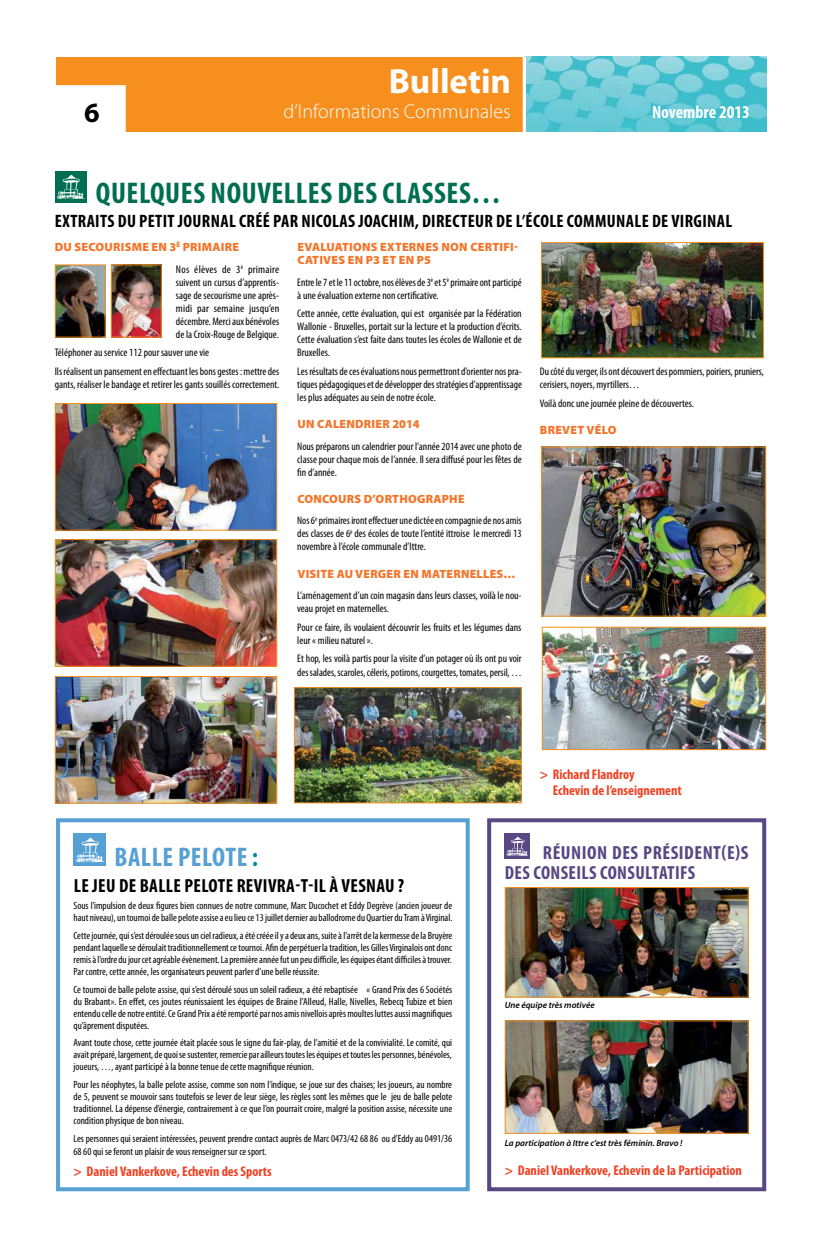
<style>
.page{position:relative;width:823px;height:1248px;background:#fff}
.page>*{position:absolute;margin:0;border:0;box-sizing:border-box;transform-origin:0 0}
.t1{font:700 35px "Myriad Pro";color:#fff}
.t2{font:700 condensed 30px "Myriad Pro";letter-spacing:.02em;color:#006f51}
.t3{font:700 28px "Myriad Pro";color:#000}
.t4{font:700 condensed 27px "Myriad Pro";letter-spacing:.02em;color:#56a0d3}
.t5{font:300 20px "Myriad Pro";color:#fff}
.t6{font:700 condensed 19px/20px "Myriad Pro";letter-spacing:.02em;color:#574783}
.t7{font:700 condensed 19px "Myriad Pro";letter-spacing:.02em;color:#000}
.t8{font:700 condensed 18px "Myriad Pro";letter-spacing:.02em;color:#000}
.t9{font:700 condensed 18px "Myriad Pro";color:#fff}
.t10{font:700 condensed 14px/16px "Myriad Pro";color:#ef4123}
.t11{font:900 12px/13px "Myriad Pro";letter-spacing:.02em;color:#f47429}
.t12{font:condensed 11px/13px "Myriad Pro";color:#000}
.t13{font:condensed 10.5px/12px "Myriad Pro";color:#000;text-align:justify}
.t14{font:italic 600 9px "Myriad Pro";color:#000}
.s1{color:#008c99}
</style>
<div class="page">
<div style="left:57px;top:57px;width:477px;height:74px;background:#f78f1e"></div>
<img style="left:525px;top:57px;width:240px;height:75px">
<hr style="left:522px;top:57px;width:3px;height:75px;background:#fff">
<div style="left:56px;top:85px;width:70px;height:47px;background:#fff;border:2px solid #fff"></div>
<div style="left:55px;top:171px;width:32px;height:32px;background:#006f51"></div>
<svg style="left:57px;top:175px;width:27px;height:24px"></svg>
<img style="left:113px;top:266px;width:47px;height:69px">
<div style="left:111px;top:264px;width:51px;height:73px;border:1px solid #f78f1e"></div>
<img style="left:57px;top:405px;width:218px;height:123px">
<div style="left:55px;top:403px;width:222px;height:127px;border:1px solid #f78f1e"></div>
<img style="left:57px;top:541px;width:218px;height:123px">
<div style="left:55px;top:539px;width:222px;height:127px;border:1px solid #f78f1e"></div>
<img style="left:57px;top:678px;width:218px;height:123px">
<div style="left:55px;top:676px;width:222px;height:127px;border:1px solid #f78f1e"></div>
<img style="left:57px;top:266px;width:47px;height:69px">
<div style="left:55px;top:264px;width:51px;height:73px;border:1px solid #f78f1e"></div>
<img style="left:296px;top:689px;width:223px;height:112px">
<div style="left:294px;top:687px;width:227px;height:116px;border:1px solid #f78f1e"></div>
<img style="left:542px;top:244px;width:219px;height:112px">
<div style="left:540px;top:242px;width:223px;height:116px;border:1px solid #f78f1e"></div>
<img style="left:542px;top:448px;width:221px;height:166px">
<div style="left:540px;top:446px;width:225px;height:170px;border:1px solid #f78f1e"></div>
<img style="left:543px;top:628px;width:220px;height:120px">
<div style="left:541px;top:626px;width:224px;height:124px;border:1px solid #f78f1e"></div>
<div style="left:73px;top:833px;width:33px;height:33px;background:#56a0d3"></div>
<svg style="left:76px;top:837px;width:28px;height:25px"></svg>
<div style="left:56px;top:818px;width:413px;height:373px;border:4px solid #56a0d3"></div>
<div style="left:504px;top:833px;width:25px;height:25px;background:#574783"></div>
<svg style="left:506px;top:837px;width:22px;height:19px"></svg>
<div style="left:487px;top:818px;width:278px;height:373px;border:4px solid #574783"></div>
<img style="left:506px;top:889px;width:240px;height:106px">
<div style="left:504px;top:887px;width:244px;height:110px;border:1px solid #f78f1e"></div>
<img style="left:506px;top:1022px;width:240px;height:109px">
<div style="left:504px;top:1020px;width:244px;height:113px;border:1px solid #f78f1e"></div>
<h1 class="t1" style="left:388px;top:58px;width:124px">Bulletin</h1>
<h3 class="t5" style="left:283px;top:100px;width:228px">d’Informations Communales</h3>
<h3 class="t3" style="left:84px;top:94px;width:17px">6</h3>
<h3 class="t9" style="left:651px;top:101px;width:99px">NOVEMBRE 2013</h3>
<h2 class="t2" style="left:96px;top:174px;width:406px">QUELQUES NOUVELLES DES CLASSES…</h2>
<h3 class="t8" style="left:55px;top:209px;width:678px">EXTRAITS DU PETIT JOURNAL CRÉÉ PAR NICOLAS JOACHIM, DI RECTEUR DE L’ÉCOLE COMMUNALE DE VI RGINAL</h3>
<p class="t11" style="left:55px;top:240px;width:185px">DU SECOURISME EN 3<sup>È</sup> PRIMAIRE</p>
<p class="t12" style="left:176px;top:262px;width:105px;text-align:justify">Nos élèves de 3<sup>è</sup> primaire suivent un cursus d’apprentis&shy;sage de secourisme une après&shy;midi par semaine jusqu’en décembre. Merci aux bénévoles de la Croix-Rouge de Belgique.</p>
<p class="t12" style="left:55px;top:343px;width:226px;line-height:18.7px">Téléphoner au service 112 pour sauver une vie<br>Ils réalisent un pansement en effectuant les bons gestes : mettre des</p>
<p class="t12" style="left:55px;top:377px;width:226px">gants, réaliser le bandage et retirer les gants souillés correctement.</p>
<p class="t11" style="left:297px;top:240px;width:222px">EVALUATIONS EXTERNES NON CERTIFI-<br>CATIVES EN P3 ET EN P5</p>
<p class="t12" style="left:297px;top:275px;width:226px">Entre le 7 et le 11 octobre, nos élèves de 3<sup>è</sup> et 5<sup>è</sup> primaire ont participé à une évaluation externe non certificative.</p>
<p class="t12" style="left:297px;top:307px;width:226px;text-align:justify">Cette année, cette évaluation, qui est organisée par la Fédération Wallonie - Bruxelles, portait sur la lecture et la production d’écrits.<br>Cette évaluation s’est faite dans toutes les écoles de Wallonie et de Bruxelles.</p>
<p class="t12" style="left:297px;top:364px;width:226px;text-align:justify">Les résultats de ces évaluations nous permettront d’orienter nos pra&shy;tiques pédagogiques et de développer des stratégies d’apprentissage les plus adéquates au sein de notre école.</p>
<p class="t11" style="left:297px;top:417px;width:124px">UN CALENDRIER 2014</p>
<p class="t12" style="left:297px;top:439px;width:226px;text-align:justify">Nous préparons un calendrier pour l’année 2014 avec une photo de classe pour chaque mois de l’année. Il sera diffusé pour les fêtes de fin d’année.</p>
<p class="t11" style="left:297px;top:492px;width:169px">CONCOURS D’ORTHOGRAPHE</p>
<p class="t12" style="left:297px;top:514px;width:226px;text-align:justify">Nos 6<sup>è</sup> primaires iront effectuer une dictée en compagnie de nos amis des classes de 6<sup>è</sup> des écoles de toute l’entité ittroise le mercredi 13 novembre à l’école communale d’Ittre.</p>
<p class="t11" style="left:297px;top:566px;width:219px">VISITE AU VERGER EN MATERNELLES…</p>
<p class="t12" style="left:297px;top:588px;width:226px">L’aménagement d’un coin magasin dans leurs classes, voilà le nou&shy;veau projet en maternelles.</p>
<p class="t12" style="left:297px;top:620px;width:225px">Pour ce faire, ils voulaient découvrir les fruits et les légumes dans leur « milieu naturel ».</p>
<p class="t12" style="left:297px;top:652px;width:226px">Et hop, les voilà partis pour la visite d’un potager où ils ont pu voir des salades, scaroles, céleris, potirons, courgettes, tomates, persil, …</p>
<p class="t12" style="left:539px;top:365px;width:226px">Du côté du verger, ils ont découvert des pommiers, poiriers, pruniers, cerisiers, noyers, myrtillers…</p>
<p class="t12" style="left:539px;top:397px;width:156px">Voilà donc une journée pleine de découvertes.</p>
<p class="t11" style="left:539px;top:423px;width:78px">BREVET VÉLO</p>
<h3 class="t10" style="left:552px;top:766px;width:130px;text-indent:-13px">&gt; RICHARD FLANDROY<br>ECHEVIN DE L’ENSEIGNEMENT</h3>
<h3 class="t4" style="left:114px;top:840px;width:145px">BALLE PELOTE <span class="s1">:</span></h3>
<h3 class="t7" style="left:74px;top:873px;width:332px">LE JEU DE BALLE PELOTE REVIVRA-T-IL À VESNAU ?</h3>
<p class="t13" style="left:73px;top:899px;width:380px">Sous l’impulsion de deux figures bien connues de notre commune, Marc Ducochet et Eddy Degrève (ancien joueur de haut niveau), un tournoi de balle pelote assise a eu lieu ce 13 juillet dernier au ballodrome du Quartier du Tram à Virginal.</p>
<p class="t13" style="left:73px;top:929px;width:380px">Cette journée, qui s’est déroulée sous un ciel radieux, a été créée il y a deux ans, suite à l’arrêt de la kermesse de la Bruyère pendant laquelle se déroulait traditionnellement ce tournoi. Afin de perpétuer la tradition, les Gilles Virginalois ont donc remis à l’ordre du jour cet agréable évènement. La première année fut un peu difficile, les équipes étant difficiles à trouver.<br>Par contre, cette année, les organisateurs peuvent parler d’une belle réussite.</p>
<p class="t13" style="left:73px;top:982px;width:380px">Ce tournoi de balle pelote assise, qui s’est déroulé sous un soleil radieux, a été rebaptisée « Grand Prix des 6 Sociétés du Brabant». En effet, ces joutes réunissaient les équipes de Braine l’Alleud, Halle, Nivelles, Rebecq Tubize et bien entendu celle de notre entité. Ce Grand Prix a été remporté par nos amis nivellois après moultes luttes aussi magnifiques qu’âprement disputées.</p>
<p class="t13" style="left:73px;top:1036px;width:380px">Avant toute chose, cette journée était placée sous le signe du fair-play, de l’amitié et de la convivialité. Le comité, qui avait préparé, largement, de quoi se sustenter, remercie par ailleurs toutes les équipes et toutes les personnes, bénévoles, joueurs, …, ayant participé à la bonne tenue de cette magnifique réunion.</p>
<p class="t13" style="left:73px;top:1078px;width:380px">Pour les néophytes, la balle pelote assise, comme son nom l’indique, se joue sur des chaises; les joueurs, au nombre de 5, peuvent se mouvoir sans toutefois se lever de leur siège, les règles sont les mêmes que le jeu de balle pelote traditionnel. La dépense d’énergie, contrairement à ce que l’on pourrait croire, malgré la position assise, nécessite une condition physique de bon niveau.</p>
<p class="t13" style="left:73px;top:1131px;width:380px;line-height:13px">Les personnes qui seraient intéressées, peuvent prendre contact auprès de Marc 0473/42 68 86 ou d’Eddy au 0491/36<br>68 60 qui se feront un plaisir de vous renseigner sur ce sport.</p>
<h3 class="t10" style="left:73px;top:1163px;width:200px">&gt; DANIEL VANKERKOVE, ECHEVIN DES SPORTS</h3>
<h3 class="t6" style="left:504px;top:842px;width:245px;text-indent:38px">RÉUNION DES PRÉSIDENT(E)S<br>DES CONSEI LS CONSULTATIFS</h3>
<p class="t14" style="left:504px;top:999px;width:92px">Une équipe très motivée</p>
<p class="t14" style="left:504px;top:1136px;width:179px">La participation à Ittre c’est très féminin. Bravo !</p>
<h3 class="t10" style="left:504px;top:1161px;width:239px">&gt; DANIEL VANKERKOVE, ECHEVIN DE LA PARTICIPATION</h3>
</div>
